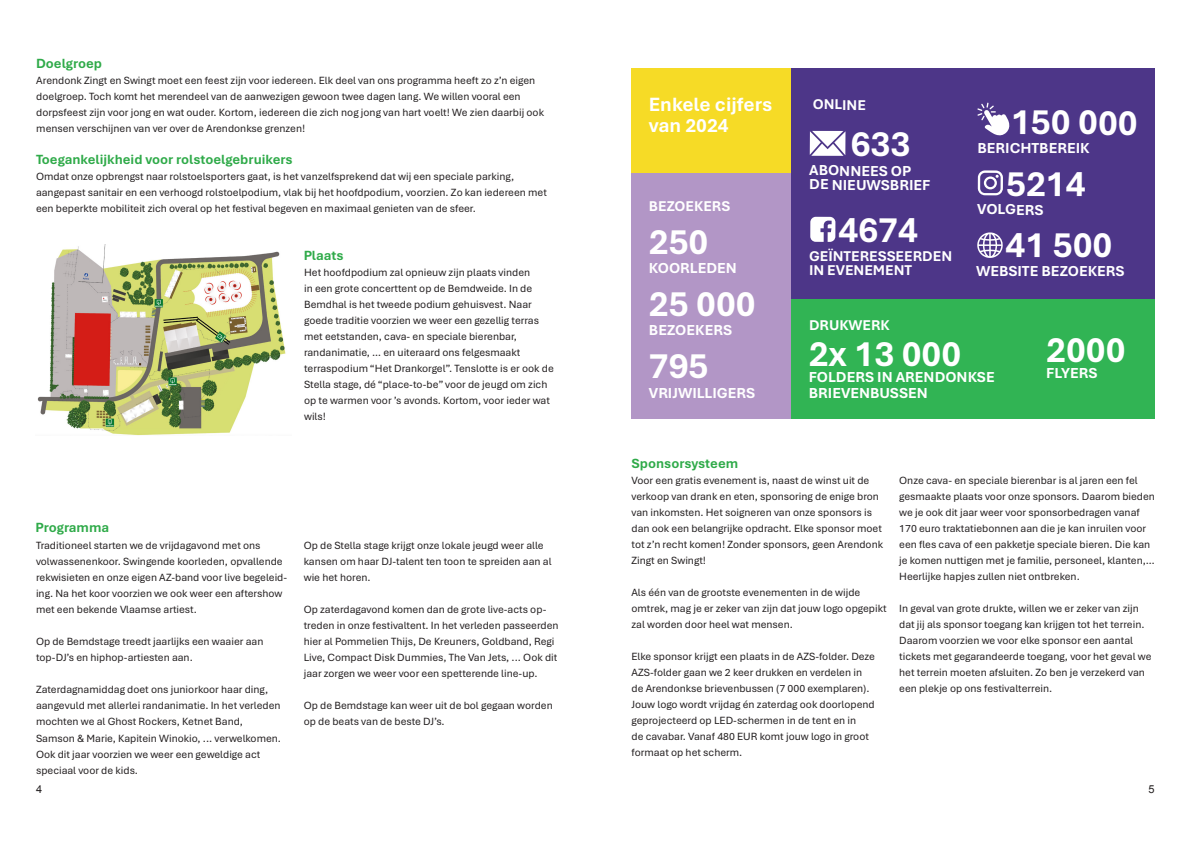
<style>
.page{position:relative;width:1191px;height:842px;background:#fff}
.page>*{position:absolute;margin:0;border:0;box-sizing:border-box;transform-origin:0 0}
.t1{font:700 37.2px "Aptos";letter-spacing:-.005em;color:#fff}
.t2{font:700 20.2px/21.1px "Aptos";color:#fff}
.t3{font:700 15.2px/14.1px "Aptos";color:#fff}
.t4{font:700 14.9px/14px "Aptos";letter-spacing:-.005em;color:#fff}
.koppen{font:700 14px "Aptos";color:#2faa49}
.Header_1{font:11px/16px "Aptos";color:#231f20}
.t5{font:11px "Arial";color:#231f20}
</style>
<div class="page">
<img style="left:37px;top:244px;width:249px;height:191px">
<div style="left:791px;top:68px;width:364px;height:231px;background:#4d3688"></div>
<svg style="left:810px;top:217px;width:25px;height:25px"></svg>
<svg style="left:977px;top:170px;width:26px;height:25px"></svg>
<svg style="left:809px;top:131px;width:36px;height:25px"></svg>
<svg style="left:977px;top:232px;width:26px;height:26px"></svg>
<svg style="left:977px;top:103px;width:33px;height:33px"></svg>
<div style="left:631px;top:68px;width:160px;height:351px;background:#b296c6"></div>
<div style="left:791px;top:299px;width:364px;height:120px;background:#31b454"></div>
<div style="left:631px;top:68px;width:160px;height:105px;background:#f6db26"></div>
<p class="koppen" style="left:36px;top:54px;width:68px">Doelgroep</p>
<p class="Header_1" style="left:36px;top:72px;width:509px">Arendonk Zingt en Swingt moet een feest zijn voor iedereen. Elk deel van ons programma heeft zo z’n eigen doelgroep. Toch komt het merendeel van de aanwezigen gewoon twee dagen lang. We willen vooral een dorpsfeest zijn voor jong en wat ouder. Kortom, iedereen die zich nog jong van hart voelt! We zien daarbij ook mensen verschijnen van ver over de Arendonkse grenzen!</p>
<p class="koppen" style="left:36px;top:150px;width:258px">Toegankelijkheid voor rolstoelgebruikers</p>
<p class="Header_1" style="left:36px;top:168px;width:512px">Omdat onze opbrengst naar rolstoelsporters gaat, is het vanzelfsprekend dat wij een speciale parking, aangepast sanitair en een verhoogd rolstoelpodium, vlak bij het hoofdpodium, voorzien. Zo kan iedereen met een beperkte mobiliteit zich overal op het festival begeven en maximaal genieten van de sfeer.</p>
<p class="koppen" style="left:304px;top:246px;width:41px">Plaats</p>
<p class="Header_1" style="left:304px;top:264px;width:251px">Het hoofdpodium zal opnieuw zijn plaats vinden<br>in een grote concerttent op de Bemdweide. In de Bemdhal is het tweede podium gehuisvest. Naar goede traditie voorzien we weer een gezellig terras met eetstanden, cava- en speciale bierenbar, randanimatie, … en uiteraard ons felgesmaakt terraspodium “Het Drankorgel”. Tenslotte is er ook de Stella stage, dé “place-to-be” voor de jeugd om zich op te warmen voor ’s avonds. Kortom, voor ieder wat wils!</p>
<p class="koppen" style="left:36px;top:518px;width:75px">Programma</p>
<p class="Header_1" style="left:36px;top:537px;width:253px">Traditioneel starten we de vrijdagavond met ons volwassenenkoor. Swingende koorleden, opvallende rekwisieten en onze eigen AZ-band voor live begeleid&shy;ing. Na het koor voorzien we ook weer een aftershow met een bekende Vlaamse artiest.</p>
<p class="Header_1" style="left:36px;top:633px;width:229px">Op de Bemdstage treedt jaarlijks een waaier aan</p>
<p class="Header_1" style="left:36px;top:649px;width:158px">top-DJ’s en hiphop-artiesten aan.</p>
<p class="Header_1" style="left:36px;top:681px;width:246px">Zaterdagnamiddag doet ons juniorkoor haar ding, aangevuld met allerlei randanimatie. In het verleden mochten we al Ghost Rockers, Ketnet Band,</p>
<p class="Header_1" style="left:36px;top:729px;width:247px">Samson &amp; Marie, Kapitein Winokio, ... verwelkomen.<br>Ook dit jaar voorzien we weer een geweldige act</p>
<p class="Header_1" style="left:36px;top:761px;width:103px">speciaal voor de kids.</p>
<p class="Header_1" style="left:304px;top:537px;width:249px">Op de Stella stage krijgt onze lokale jeugd weer alle kansen om haar DJ-talent ten toon te spreiden aan al wie het horen.</p>
<p class="Header_1" style="left:304px;top:601px;width:256px">Op zaterdagavond komen dan de grote live-acts op&shy;treden in onze festivaltent. In het verleden passeerden hier al Pommelien Thijs, De Kreuners, Goldband, Regi Live, Compact Disk Dummies, The Van Jets, ... Ook dit jaar zorgen we weer voor een spetterende line-up.</p>
<p class="Header_1" style="left:304px;top:697px;width:250px">Op de Bemdstage kan weer uit de bol gegaan worden op de beats van de beste DJ’s.</p>
<p class="t2" style="left:648px;top:93px;width:125px">Enkele cijfers van 2024</p>
<p class="t4" style="left:649px;top:199px;width:83px">BEZOEKERS</p>
<p class="t1" style="left:649px;top:216px;width:61px">250</p>
<p class="t3" style="left:649px;top:260px;width:89px">KOORLEDEN</p>
<p class="t1" style="left:649px;top:278px;width:108px">25 000</p>
<p class="t3" style="left:649px;top:323px;width:85px">BEZOEKERS</p>
<p class="t1" style="left:649px;top:340px;width:61px">795</p>
<p class="t3" style="left:649px;top:385px;width:108px">VRIJWILLIGERS</p>
<p class="t4" style="left:813px;top:97px;width:55px">ONLINE</p>
<p class="t1" style="left:850px;top:118px;width:61px">633</p>
<p class="t3" style="left:809px;top:163px;width:123px">ABONNEES OP<br>DE NIEUWSBRIEF</p>
<p class="t1" style="left:838px;top:205px;width:81px">4674</p>
<p class="t4" style="left:809px;top:249px;width:145px">GEÏNTERESSEERDEN<br>IN EVENEMENT</p>
<p class="t1" style="left:1011px;top:97px;width:128px">150 000</p>
<p class="t3" style="left:977px;top:141px;width:114px">BERICHTBEREIK</p>
<p class="t1" style="left:1006px;top:158px;width:81px">5214</p>
<p class="t3" style="left:977px;top:202px;width:68px">VOLGERS</p>
<p class="t1" style="left:1005px;top:219px;width:108px">41 500</p>
<p class="t3" style="left:976px;top:263px;width:150px">WEBSITE BEZOEKERS</p>
<p class="t4" style="left:809px;top:317px;width:82px">DRUKWERK</p>
<p class="t1" style="left:808px;top:328px;width:154px">2x 13 000</p>
<p class="t3" style="left:808px;top:368px;width:187px;line-height:15.8px">FOLDERS IN ARENDONKSE<br>BRIEVENBUSSEN</p>
<p class="t1" style="left:1046px;top:324px;width:81px">2000</p>
<p class="t3" style="left:1046px;top:365px;width:53px">FLYERS</p>
<p class="koppen" style="left:631px;top:454px;width:108px">Sponsorsysteem</p>
<p class="Header_1" style="left:631px;top:472px;width:253px">Voor een gratis evenement is, naast de winst uit de verkoop van drank en eten, sponsoring de enige bron van inkomsten. Het soigneren van onze sponsors is dan ook een belangrijke opdracht. Elke sponsor moet tot z’n recht komen! Zonder sponsors, geen Arendonk Zingt en Swingt!</p>
<p class="Header_1" style="left:631px;top:584px;width:256px">Als één van de grootste evenementen in de wijde omtrek, mag je er zeker van zijn dat jouw logo opgepikt zal worden door heel wat mensen.</p>
<p class="Header_1" style="left:631px;top:648px;width:245px">Elke sponsor krijgt een plaats in de AZS-folder. Deze AZS-folder gaan we 2 keer drukken en verdelen in de Arendonkse brievenbussen (7 000 exemplaren).<br>Jouw logo wordt vrijdag én zaterdag ook doorlopend geprojecteerd op LED-schermen in de tent en in<br>de cavabar. Vanaf 480 EUR komt jouw logo in groot formaat op het scherm.</p>
<p class="Header_1" style="left:899px;top:472px;width:257px">Onze cava- en speciale bierenbar is al jaren een fel gesmaakte plaats voor onze sponsors. Daarom bieden we je ook dit jaar weer voor sponsorbedragen vanaf 170 euro traktatiebonnen aan die je kan inruilen voor een fles cava of een pakketje speciale bieren. Die kan je komen nuttigen met je familie, personeel, klanten,… Heerlijke hapjes zullen niet ontbreken.</p>
<p class="Header_1" style="left:899px;top:600px;width:254px">In geval van grote drukte, willen we er zeker van zijn dat jij als sponsor toegang kan krijgen tot het terrein.<br>Daarom voorzien we voor elke sponsor een aantal tickets met gegarandeerde toegang, voor het geval we het terrein moeten afsluiten. Zo ben je verzekerd van een plekje op ons festivalterrein.</p>
<p class="t5" style="left:36px;top:782px;width:8px">4</p>
<p class="t5" style="left:1148px;top:782px;width:8px">5</p>
</div>
